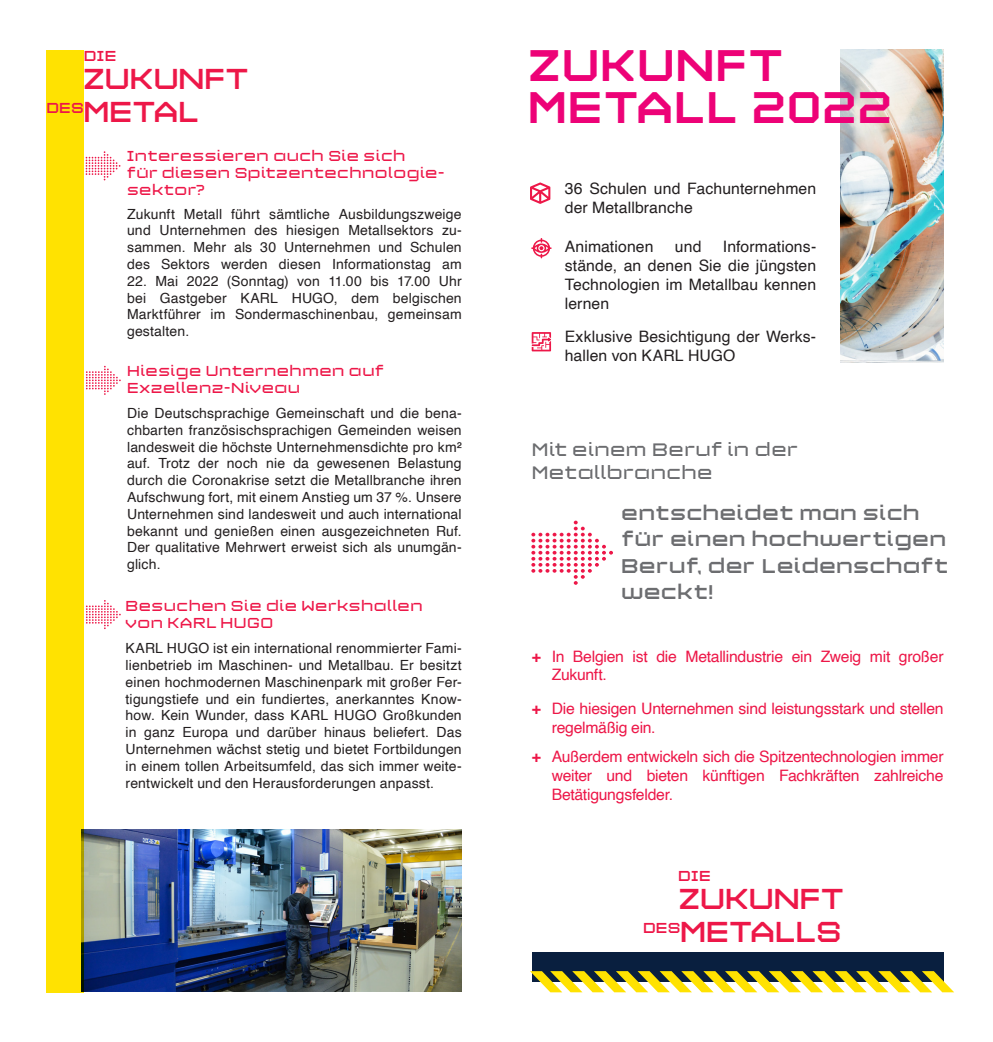
<style>
.page{position:relative;width:993px;height:1042px;background:#fff}
.page>*{position:absolute;margin:0;border:0;box-sizing:border-box;transform-origin:0 0}
.t1{font:800 42px "Maetl";color:#ed0277}
.t2{font:700 28px "Maetl";letter-spacing:-.025em;color:#ed1748}
.t3{font:700 19.25px/26.2px "Maetl";letter-spacing:.005em;color:#6c6d70}
.t4{font:17.5px/22.8px "Maetl";letter-spacing:.025em;color:#6c6d70}
.t5{font:15.75px/18.9px "Helvetica";letter-spacing:-.02em;color:#ed1748}
.t6{font:15.75px/18.9px "Helvetica";letter-spacing:.005em;color:#231f20}
.t7{font:14px/16.8px "Helvetica";letter-spacing:.01em;color:#231f20;text-align:justify}
.t8{font:14px/16.8px "Maetl";letter-spacing:.035em;color:#ed1748}
.t9{font:700 14px "Maetl";letter-spacing:-.005em;color:#ed1748}
.s1{font-weight:700}
</style>
<div class="page">
<svg style="left:86px;top:151px;width:34px;height:29px"></svg>
<svg style="left:86px;top:366px;width:35px;height:29px"></svg>
<svg style="left:86px;top:600px;width:35px;height:29px"></svg>
<svg style="left:531px;top:521px;width:82px;height:64px"></svg>
<img style="left:83px;top:829px;width:378px;height:163px">
<div style="left:46px;top:50px;width:37px;height:942px;background:#ffe201"></div>
<svg style="left:530px;top:182px;width:20px;height:22px"></svg>
<svg style="left:531px;top:332px;width:20px;height:19px"></svg>
<svg style="left:531px;top:238px;width:20px;height:20px"></svg>
<div style="left:531px;top:952px;width:412px;height:30px;background:#091f3f"></div>
<img style="left:840px;top:50px;width:103px;height:312px">
<svg style="left:530px;top:971px;width:423px;height:21px"></svg>
<p class="t9" style="left:84px;top:46px;width:34px">DIE</p>
<p class="t1" style="left:527px;top:35px;width:258px">ZUKUNFT</p>
<p class="t1" style="left:527px;top:77px;width:366px">METALL 2022</p>
<p class="t2" style="left:83px;top:59px;width:168px">ZUKUNFT</p>
<p class="t2" style="left:47px;top:92px;width:154px"><sup>DES</sup>METAL</p>
<p class="t8" style="left:127px;top:147px;width:319px">Interessieren auch Sie sich<br>für diesen Spitzentechnologie&shy;sektor?</p>
<p class="t7" style="left:127px;top:206px;width:336px">Zukunft Metall führt sämtliche Ausbildungszweige und Unternehmen des hiesigen Metallsektors zu&shy;sammen. Mehr als 30 Unternehmen und Schulen des Sektors werden diesen Informationstag am</p>
<p class="t7" style="left:127px;top:273px;width:336px">22. Mai 2022 (Sonntag) von 11.00 bis 17.00 Uhr bei Gastgeber KARL HUGO, dem belgischen Marktführer im Sondermaschinenbau, gemeinsam gestalten.</p>
<p class="t8" style="left:127px;top:362px;width:258px">Hiesige Unternehmen auf<br>Exzellenz-Niveau</p>
<p class="t7" style="left:127px;top:405px;width:336px">Die Deutschsprachige Gemeinschaft und die bena&shy;chbarten französischsprachigen Gemeinden weisen landesweit die höchste Unternehmensdichte pro km² auf. Trotz der noch nie da gewesenen Belastung durch die Coronakrise setzt die Metallbranche ihren Aufschwung fort, mit einem Anstieg um 37 %. Unsere Unternehmen sind landesweit und auch international bekannt und genießen einen ausgezeichneten Ruf.<br>Der qualitative Mehrwert erweist sich als unumgän&shy;glich.</p>
<p class="t8" style="left:125px;top:597px;width:298px">Besuchen Sie die Werkshallen von KARL HUGO</p>
<p class="t7" style="left:125px;top:640px;width:337px">KARL HUGO ist ein international renommierter Fami&shy;lienbetrieb im Maschinen- und Metallbau. Er besitzt einen hochmodernen Maschinenpark mit großer Fer&shy;tigungstiefe und ein fundiertes, anerkanntes Know&shy;how. Kein Wunder, dass KARL HUGO Großkunden in ganz Europa und darüber hinaus beliefert. Das Unternehmen wächst stetig und bietet Fortbildungen in einem tollen Arbeitsumfeld, das sich immer weite&shy;rentwickelt und den Herausforderungen anpasst.</p>
<p class="t6" style="left:564px;top:180px;width:253px">36 Schulen und Fachunternehmen der Metallbranche</p>
<p class="t6" style="left:564px;top:237px;width:90px">Animationen</p>
<p class="t6" style="left:674px;top:237px;width:28px">und</p>
<p class="t6" style="left:564px;top:237px;width:253px;text-align:justify;text-indent:158px">Informations&shy;stände, an denen Sie die jüngsten Technologien im Metallbau kennen lernen</p>
<p class="t6" style="left:564px;top:328px;width:253px">Exklusive Besichtigung der Werks&shy;hallen von KARL HUGO</p>
<p class="t4" style="left:531px;top:438px;width:267px">Mit einem Beruf in der<br>Metallbranche</p>
<p class="t3" style="left:621px;top:499px;width:329px">entscheidet man sich für einen hochwertigen<br>Beruf, der Leidenschaft weckt!</p>
<p class="t5" style="left:551px;top:647px;width:393px;text-indent:-20px"><span class="s1">+</span> In Belgien ist die Metallindustrie ein Zweig mit großer<br>Zukunft.</p>
<p class="t5" style="left:551px;top:700px;width:393px;text-indent:-20px"><span class="s1">+</span> Die hiesigen Unternehmen sind leistungsstark und stellen regelmäßig ein.</p>
<p class="t5" style="left:551px;top:747px;width:393px;text-align:justify;text-indent:-20px"><span class="s1">+</span> Außerdem entwickeln sich die Spitzentechnologien immer weiter und bieten künftigen Fachkräften zahlreiche Betätigungsfelder.</p>
<p class="t9" style="left:678px;top:866px;width:34px">DIE</p>
<p class="t2" style="left:678px;top:879px;width:168px">ZUKUNFT</p>
<p class="t2" style="left:643px;top:912px;width:200px"><sup>DES</sup>METALLS</p>
</div>
